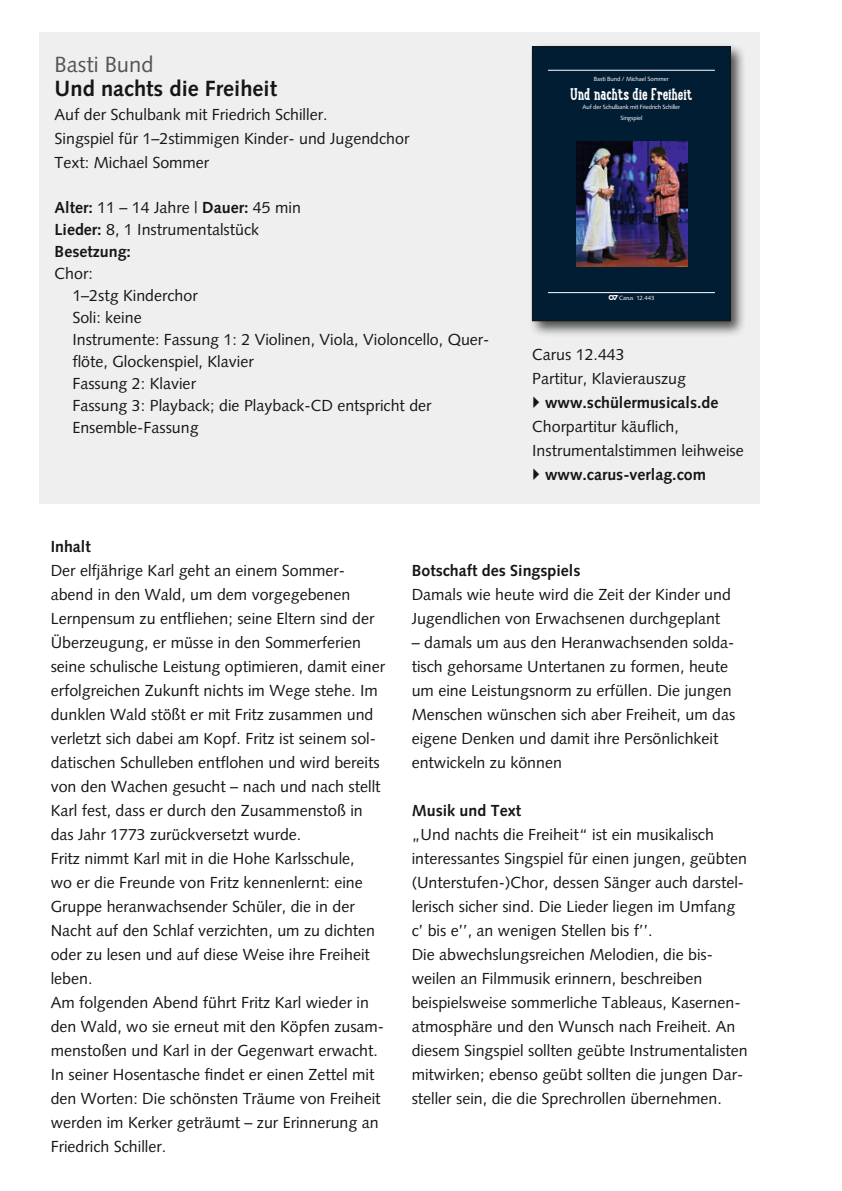
<style>
.page{position:relative;width:842px;height:1191px;background:#fff}
.page>*{position:absolute;margin:0;border:0;box-sizing:border-box;transform-origin:0 0}
.t1{font:700 22px "Syntax";color:#151616}
.t2{font:22px "Syntax";color:#545453}
.t3{font:700 16.4px "Lunch Box Slab";letter-spacing:-.015em;color:#fff}
.t4{font:16px/24px "Syntax";color:#151616}
.t5{font:700 16px "Syntax";color:#151616}
.t6{font:6px/11px "Syntax";letter-spacing:-.015em;color:#fff;text-align:center}
.s1{font-weight:700}
.s2{font-family:"Carus Logo"}
</style>
<div class="page">
<div style="left:40px;top:32px;width:720px;height:472px;background:#efefef"></div>
<div style="left:529px;top:43px;width:218px;height:294px;background:#151616;opacity:.75"></div>
<div style="left:532px;top:47px;width:198px;height:274px;background:#001d34"></div>
<hr style="left:548px;top:292px;width:167px;height:1px;background:#fff">
<hr style="left:548px;top:70px;width:167px;height:1px;background:#fff">
<img style="left:577px;top:142px;width:110px;height:124px">
<div style="left:532px;top:46px;width:199px;height:275px;border:1px solid #151616"></div>
<h1 class="t2" style="left:55px;top:51px;width:101px">Basti Bund</h1>
<h1 class="t1" style="left:55px;top:76px;width:224px">Und nachts die Freiheit</h1>
<p class="t4" style="left:55px;top:103px;width:356px">Auf der Schulbank mit Friedrich Schiller.<br>Singspiel für 1–2stimmigen Kinder- und Jugendchor<br>Text: Michael Sommer</p>
<p class="t4" style="left:55px;top:196px;width:248px;line-height:22px"><span class="s1">Alter:</span> 11 – 14 Jahre | <span class="s1">Dauer:</span> 45 min<br><span class="s1">Lieder:</span> 8, 1 Instrumentalstück<br><span class="s1">Besetzung:</span></p>
<p class="t4" style="left:72px;top:262px;width:419px;line-height:22px;text-indent:-18px">Chor:<br>1–2stg Kinderchor<br>Soli: keine<br>Instrumente: Fassung 1: 2 Violinen, Viola, Violoncello, Quer&shy;flöte, Glockenspiel, Klavier<br>Fassung 2: Klavier<br>Fassung 3: Playback; die Playback-CD entspricht der<br>Ensemble-Fassung</p>
<p class="t6" style="left:594px;top:73px;width:77px">Basti Bund / Michael Sommer</p>
<p class="t3" style="left:570px;top:82px;width:124px">Und nachts die Freiheit</p>
<p class="t6" style="left:583px;top:102px;width:99px">Auf der Schulbank mit Friedrich Schiller<br>Singspiel</p>
<p class="t6" style="left:608px;top:292px;width:48px"><span class="s2">C_</span>Carus 12.443</p>
<p class="t4" style="left:532px;top:343px;width:155px">Carus 12.443<br>Partitur, Klavierauszug</p>
<p class="t5" style="left:545px;top:393px;width:175px">www.schülermusicals.de</p>
<p class="t4" style="left:532px;top:415px;width:213px">Chorpartitur käuflich,<br>Instrumentalstimmen leihweise</p>
<p class="t5" style="left:545px;top:465px;width:162px">www.carus-verlag.com</p>
<p class="t5" style="left:51px;top:537px;width:42px">Inhalt</p>
<p class="t4" style="left:51px;top:559px;width:336px">Der elfjährige Karl geht an einem Sommer&shy;abend in den Wald, um dem vorgegebenen Lernpensum zu entfliehen; seine Eltern sind der Überzeugung, er müsse in den Sommerferien seine schulische Leistung optimieren, damit einer erfolgreichen Zukunft nichts im Wege stehe. Im dunklen Wald stößt er mit Fritz zusammen und verletzt sich dabei am Kopf. Fritz ist seinem sol&shy;datischen Schulleben entflohen und wird bereits von den Wachen gesucht – nach und nach stellt Karl fest, dass er durch den Zusammenstoß in das Jahr 1773 zurückversetzt wurde.<br>Fritz nimmt Karl mit in die Hohe Karlsschule,<br>wo er die Freunde von Fritz kennenlernt: eine Gruppe heranwachsender Schüler, die in der Nacht auf den Schlaf verzichten, um zu dichten oder zu lesen und auf diese Weise ihre Freiheit leben.<br>Am folgenden Abend führt Fritz Karl wieder in den Wald, wo sie erneut mit den Köpfen zusam&shy;menstoßen und Karl in der Gegenwart erwacht.<br>In seiner Hosentasche findet er einen Zettel mit den Worten: Die schönsten Träume von Freiheit werden im Kerker geträumt – zur Erinnerung an Friedrich Schiller.</p>
<p class="t5" style="left:412px;top:561px;width:170px">Botschaft des Singspiels</p>
<p class="t4" style="left:412px;top:583px;width:321px">Damals wie heute wird die Zeit der Kinder und<br>Jugendlichen von Erwachsenen durchgeplant</p>
<p class="t4" style="left:412px;top:631px;width:325px">– damals um aus den Heranwachsenden solda&shy;tisch gehorsame Untertanen zu formen, heute um eine Leistungsnorm zu erfüllen. Die jungen Menschen wünschen sich aber Freiheit, um das eigene Denken und damit ihre Persönlichkeit entwickeln zu können</p>
<p class="t5" style="left:412px;top:801px;width:111px">Musik und Text</p>
<p class="t4" style="left:412px;top:823px;width:338px">„Und nachts die Freiheit“ ist ein musikalisch interessantes Singspiel für einen jungen, geübten (Unterstufen-)Chor, dessen Sänger auch darstel&shy;lerisch sicher sind. Die Lieder liegen im Umfang c’ bis e’’, an wenigen Stellen bis f’’.<br>Die abwechslungsreichen Melodien, die bis&shy;weilen an Filmmusik erinnern, beschreiben beispielsweise sommerliche Tableaus, Kasernen&shy;atmosphäre und den Wunsch nach Freiheit. An diesem Singspiel sollten geübte Instrumentalisten mitwirken; ebenso geübt sollten die jungen Dar&shy;steller sein, die die Sprechrollen übernehmen.</p>
</div>
